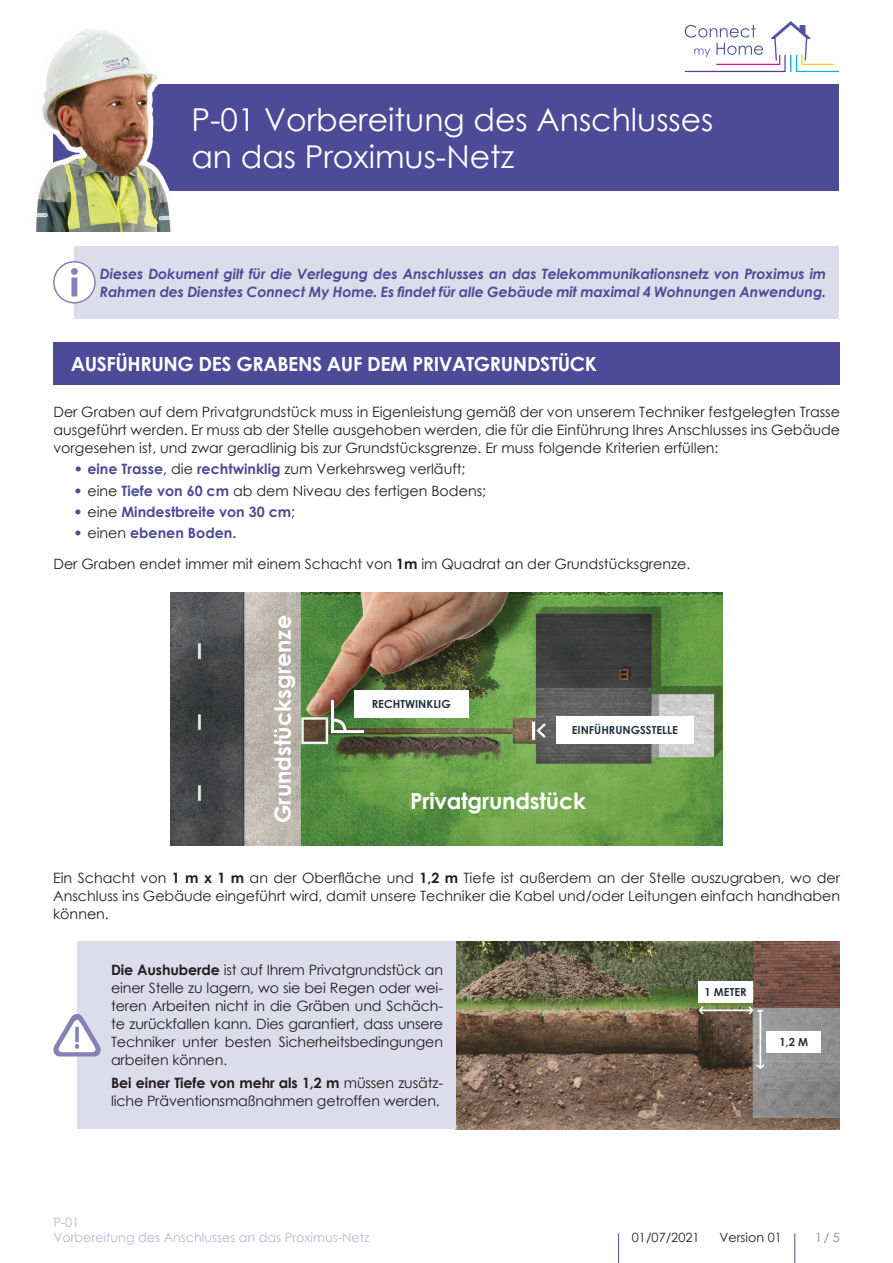
<style>
.page{position:relative;width:893px;height:1263px;background:#fff}
.page>*{position:absolute;margin:0;border:0;box-sizing:border-box;transform-origin:0 0}
.t1{font:31.5px/37.5px "Century Gothic";color:#fff}
.t2{font:700 22.35px "Century Gothic";letter-spacing:-.005em;color:#fff}
.t3{font:700 19.5px "Century Gothic";letter-spacing:-.02em;color:#fff}
.t4{font:14.25px/18px "Century Gothic";color:#231f20;text-align:justify}
.t5{font:italic 700 14.25px/18px "Century Gothic";letter-spacing:-.01em;color:#4d4b97}
.t6{font:700 14.25px "Century Gothic";color:#4d4b97}
.t7{font:12.75px/14.2px "Century Gothic";color:#b9b6d4}
.t8{font:12.75px "Century Gothic";color:#231f20}
.t9{font:12.75px "Century Gothic";color:#8481b5}
.t10{font:700 11.1px "Century Gothic";color:#21353f}
.s1{font-family:"Avenir LT Std";font-weight:800;color:#4d4b97}
.s2{font-weight:700;color:#4d4b97}
.s3{font-family:"Avenir LT Std";font-weight:800}
.s4{font-weight:400;color:#231f20}
.s5{font-weight:700}
</style>
<div class="page">
<hr style="left:794px;top:1233px;width:1px;height:30px;background:#4d4b97">
<hr style="left:618px;top:1233px;width:1px;height:30px;background:#4d4b97">
<svg style="left:685px;top:21px;width:154px;height:51px"></svg>
<div style="left:54px;top:342px;width:786px;height:43px;background:#4d4b97"></div>
<div style="left:53px;top:84px;width:786px;height:107px;background:#4d4b97"></div>
<img style="left:36px;top:29px;width:135px;height:203px">
<div style="left:74px;top:246px;width:765px;height:72px;background:#dcdceb"></div>
<div style="left:54px;top:262px;width:41px;height:41px;background:#fff;border-radius:50%"></div>
<div style="left:53px;top:261px;width:43px;height:43px;border:2px solid #8481b5;border-radius:50%"></div>
<svg style="left:71px;top:268px;width:7px;height:28px"></svg>
<img style="left:171px;top:592px;width:551px;height:254px">
<svg style="left:535px;top:721px;width:13px;height:19px"></svg>
<div style="left:556px;top:716px;width:138px;height:28px;background:#fff"></div>
<hr style="left:532px;top:722px;width:3px;height:18px;background:#fff">
<div style="left:354px;top:690px;width:115px;height:28px;background:#fff"></div>
<svg style="left:329px;top:697px;width:38px;height:39px"></svg>
<img style="left:456px;top:941px;width:384px;height:188px">
<div style="left:698px;top:981px;width:55px;height:22px;background:#fff"></div>
<div style="left:766px;top:1031px;width:55px;height:21px;background:#fff"></div>
<div style="left:77px;top:941px;width:379px;height:188px;background:#dcdceb"></div>
<svg style="left:53px;top:1014px;width:48px;height:42px"></svg>
<h1 class="t1" style="left:191px;top:100px;width:524px">P-01 Vorbereitung des Anschlusses an das Proximus-Netz</h1>
<p class="t5" style="left:100px;top:264px;width:728px">Dieses Dokument gilt für die Verlegung des Anschlusses an das Telekommunikationsnetz von Proximus im<br>Rahmen des Dienstes Connect My Home. Es findet für alle Gebäude mit maximal 4 Wohnungen Anwendung.</p>
<h3 class="t3" style="left:71px;top:349px;width:528px">AUSFÜHRUNG DES GRABENS AUF DEM PRIVATGRUNDSTÜCK</h3>
<p class="t4" style="left:53px;top:402px;width:788px">Der Graben auf dem Privatgrundstück muss in Eigenleistung gemäß der von unserem Techniker festgelegten Trasse ausgeführt werden. Er muss ab der Stelle ausgehoben werden, die für die Einführung Ihres Anschlusses ins Gebäude vorgesehen ist, und zwar geradlinig bis zur Grundstücksgrenze. Er muss folgende Kriterien erfüllen:</p>
<p class="t4" style="left:75px;top:460px;width:392px"><span class="s1">•</span> <span class="s2">eine Trasse,</span> die <span class="s2">rechtwinklig</span> zum Verkehrsweg verläuft;</p>
<p class="t4" style="left:75px;top:481px;width:413px"><span class="s1">•</span> eine <span class="s2">Tiefe von 60 cm</span> ab dem Niveau des fertigen Bodens;</p>
<p class="t6" style="left:75px;top:501px;width:222px"><span class="s3">•</span> <span class="s4">eine</span> Mindestbreite von 30 cm<span class="s4">;</span></p>
<p class="t4" style="left:53px;top:517px;width:638px;line-height:30.8px;text-indent:21px"><span class="s1">•</span> einen <span class="s2">ebenen Boden.<br></span>Der Graben endet immer mit einem Schacht von <span class="s5">1m</span> im Quadrat an der Grundstücksgrenze.</p>
<h2 class="t2" style="left:266px;top:823px;width:210px;rotate:-90deg">Grundstücksgrenze</h2>
<p class="t10" style="left:372px;top:696px;width:80px">RECHTWINKLIG</p>
<p class="t10" style="left:572px;top:722px;width:108px">EINFÜHRUNGSSTELLE</p>
<h2 class="t2" style="left:410px;top:784px;width:177px">Privatgrundstück</h2>
<p class="t4" style="left:53px;top:869px;width:788px">Ein Schacht von <span class="s5">1 m x 1 m</span> an der Oberfläche und <span class="s5">1,2 m</span> Tiefe ist außerdem an der Stelle auszugraben, wo der Anschluss ins Gebäude eingeführt wird, damit unsere Techniker die Kabel und/oder Leitungen einfach handhaben können.</p>
<p class="t4" style="left:111px;top:961px;width:334px"><span class="s5">Die Aushuberde</span> ist auf Ihrem Privatgrundstück an einer Stelle zu lagern, wo sie bei Regen oder wei&shy;teren Arbeiten nicht in die Gräben und Schäch&shy;te zurückfallen kann. Dies garantiert, dass unsere Techniker unter besten Sicherheitsbedingungen arbeiten können.</p>
<p class="t4" style="left:111px;top:1073px;width:334px"><span class="s5">Bei einer Tiefe von mehr als 1,2 m</span> müssen zusätz&shy;liche Präventionsmaßnahmen getroffen werden.</p>
<p class="t7" style="left:53px;top:1215px;width:318px">P-01<br>Vorbereitung des Anschlusses an das Proximus-Netz</p>
<p class="t10" style="left:705px;top:983px;width:44px">1 METER</p>
<p class="t10" style="left:779px;top:1033px;width:30px">1,2 M</p>
<p class="t8" style="left:632px;top:1228px;width:69px">01/07/2021</p>
<p class="t8" style="left:719px;top:1228px;width:64px">Version 01</p>
<p class="t9" style="left:815px;top:1228px;width:26px">1/ 5</p>
</div>
